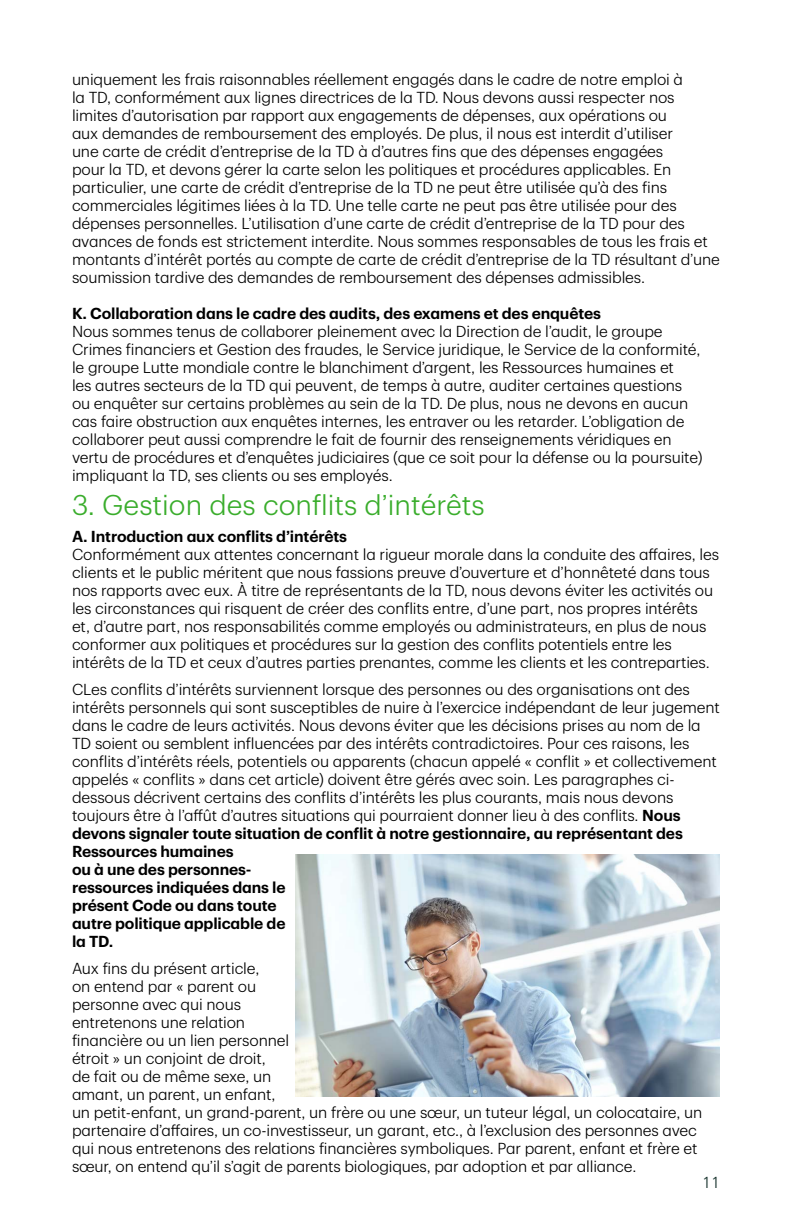
<style>
.page{position:relative;width:792px;height:1224px;background:#fff}
.page>*{position:absolute;margin:0;border:0;box-sizing:border-box;transform-origin:0 0}
.t1{font:300 28px "TD Graphik";color:#3aad2c}
.t2{font:300 16px "Frutiger LT Std";color:#14302a}
.t3{font:300 15.6px/18px "TD Graphik";letter-spacing:-.01em;color:#000}
.t4{font:600 15.6px "TD Graphik";letter-spacing:-.01em;color:#000}
.s1{font-weight:600}
</style>
<div class="page">
<img style="left:295px;top:855px;width:425px;height:242px">
<p class="t3" style="left:72px;top:69px;width:649px">uniquement les frais raisonnables réellement engagés dans le cadre de notre emploi à<br>la TD, conformément aux lignes directrices de la TD. Nous devons aussi respecter nos limites d’autorisation par rapport aux engagements de dépenses, aux opérations ou<br>aux demandes de remboursement des employés. De plus, il nous est interdit d’utiliser<br>une carte de crédit d’entreprise de la TD à d’autres fins que des dépenses engagées<br>pour la TD, et devons gérer la carte selon les politiques et procédures applicables. En particulier, une carte de crédit d’entreprise de la TD ne peut être utilisée qu’à des fins commerciales légitimes liées à la TD. Une telle carte ne peut pas être utilisée pour des dépenses personnelles. L’utilisation d’une carte de crédit d’entreprise de la TD pour des avances de fonds est strictement interdite. Nous sommes responsables de tous les frais et montants d’intérêt portés au compte de carte de crédit d’entreprise de la TD résultant d’une soumission tardive des demandes de remboursement des dépenses admissibles.</p>
<p class="t4" style="left:72px;top:301px;width:531px">K. Collaboration dans le cadre des audits, des examens et des enquêtes</p>
<p class="t3" style="left:72px;top:321px;width:632px">Nous sommes tenus de collaborer pleinement avec la Direction de l’audit, le groupe Crimes financiers et Gestion des fraudes, le Service juridique, le Service de la conformité, le groupe Lutte mondiale contre le blanchiment d’argent, les Ressources humaines et<br>les autres secteurs de la TD qui peuvent, de temps à autre, auditer certaines questions ou enquêter sur certains problèmes au sein de la TD. De plus, nous ne devons en aucun cas faire obstruction aux enquêtes internes, les entraver ou les retarder. L’obligation de collaborer peut aussi comprendre le fait de fournir des renseignements véridiques en vertu de procédures et d’enquêtes judiciaires (que ce soit pour la défense ou la poursuite) impliquant la TD, ses clients ou ses employés.</p>
<h1 class="t1" style="left:72px;top:484px;width:414px">3. Gestion des conflits d’intérêts</h1>
<p class="t4" style="left:72px;top:524px;width:277px">A. Introduction aux conflits d’intérêts</p>
<p class="t3" style="left:72px;top:544px;width:649px">Conformément aux attentes concernant la rigueur morale dans la conduite des affaires, les clients et le public méritent que nous fassions preuve d’ouverture et d’honnêteté dans tous nos rapports avec eux. À titre de représentants de la TD, nous devons éviter les activités ou les circonstances qui risquent de créer des conflits entre, d’une part, nos propres intérêts et, d’autre part, nos responsabilités comme employés ou administrateurs, en plus de nous conformer aux politiques et procédures sur la gestion des conflits potentiels entre les intérêts de la TD et ceux d’autres parties prenantes, comme les clients et les contreparties.</p>
<p class="t3" style="left:72px;top:679px;width:649px">CLes conflits d’intérêts surviennent lorsque des personnes ou des organisations ont des intérêts personnels qui sont susceptibles de nuire à l’exercice indépendant de leur jugement dans le cadre de leurs activités. Nous devons éviter que les décisions prises au nom de la TD soient ou semblent influencées par des intérêts contradictoires. Pour ces raisons, les conflits d’intérêts réels, potentiels ou apparents (chacun appelé « conflit » et collectivement appelés « conflits » dans cet article) doivent être gérés avec soin. Les paragraphes ci&shy;dessous décrivent certains des conflits d’intérêts les plus courants, mais nous devons toujours être à l’affût d’autres situations qui pourraient donner lieu à des conflits. <span class="s1">Nous devons signaler toute situation de conflit à notre gestionnaire, au représentant des Ressources humaines<br>ou à une des personnes-<br>ressources indiquées dans le<br>présent Code ou dans toute<br>autre politique applicable de<br>la TD.</span></p>
<p class="t3" style="left:72px;top:958px;width:632px">Aux fins du présent article,<br>on entend par « parent ou<br>personne avec qui nous<br>entretenons une relation<br>financière ou un lien personnel<br>étroit » un conjoint de droit,<br>de fait ou de même sexe, un<br>amant, un parent, un enfant,<br>un petit-enfant, un grand-parent, un frère ou une sœur, un tuteur légal, un colocataire, un partenaire d’affaires, un co-investisseur, un garant, etc., à l’exclusion des personnes avec qui nous entretenons des relations financières symboliques. Par parent, enfant et frère et sœur, on entend qu’il s’agit de parents biologiques, par adoption et par alliance.</p>
<p class="t2" style="left:702px;top:1173px;width:19px">11</p>
</div>
